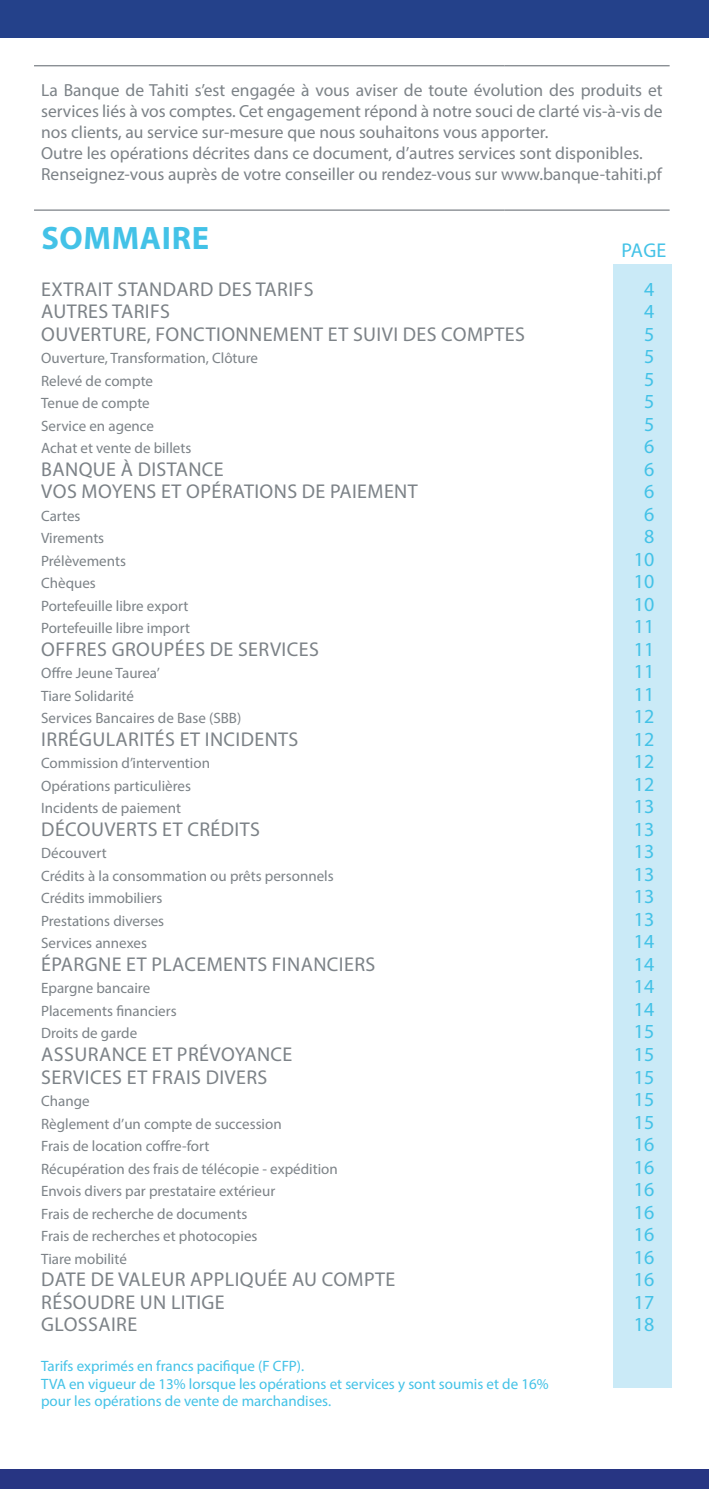
<style>
.page{position:relative;width:709px;height:1489px;background:#fff}
.page>*{position:absolute;margin:0;border:0;box-sizing:border-box;transform-origin:0 0}
.t1{font:700 32.5px "Myriad Pro";letter-spacing:.02em;color:#43c2e7}
.t2{font:20px/22.5px "Myriad Pro";letter-spacing:.02em;color:#7c8287}
.t3{font:20px/22.5px "Myriad Pro";color:#43c2e7;text-align:center}
.t4{font:17.5px/21px "Myriad Pro";color:#7c8287}
.t5{font:15px/22.5px "Myriad Pro";color:#7c8287}
.t6{font:15px/17.5px "Myriad Pro";color:#43c2e7}
</style>
<div class="page">
<div style="left:0;top:0;width:709px;height:37px;background:#24418a"></div>
<div style="left:0;top:1469px;width:709px;height:19px;background:#273583"></div>
<hr style="left:34px;top:65px;width:470px;height:1px;background:#7c8287">
<hr style="left:504px;top:65px;width:165px;height:1px;background:#7c8287">
<hr style="left:34px;top:209px;width:470px;height:2px;background:#7c8287">
<hr style="left:504px;top:209px;width:165px;height:2px;background:#7c8287">
<div style="left:613px;top:264px;width:59px;height:1124px;background:#caeaf7"></div>
<p class="t4" style="left:41px;top:79px;width:623px">La Banque de Tahiti s’est engagée à vous aviser de toute évolution des produits et services liés à vos comptes. Cet engagement répond à notre souci de clarté vis-à-vis de nos clients, au service sur-mesure que nous souhaitons vous apporter.<br>Outre les opérations décrites dans ce document, d’autres services sont disponibles.<br>Renseignez-vous auprès de votre conseiller ou rendez-vous sur www.banque-tahiti.pf</p>
<h1 class="t1" style="left:41px;top:217px;width:169px">SOMMAIRE</h1>
<h2 class="t2" style="left:41px;top:277px;width:485px">EXTRAIT STANDARD DES TARIFS<br>AUTRES TARIFS<br>OUVERTURE, FONCTIONNEMENT ET SUIVI DES COMPTES</h2>
<p class="t5" style="left:41px;top:346px;width:218px">Ouverture, Transformation, Clôture<br>Relevé de compte<br>Tenue de compte<br>Service en agence<br>Achat et vente de billets</p>
<h2 class="t2" style="left:41px;top:457px;width:378px">BANQUE À DISTANCE<br>VOS MOYENS ET OPÉRATIONS DE PAIEMENT</h2>
<p class="t5" style="left:41px;top:504px;width:150px">Cartes<br>Virements<br>Prélèvements<br>Chèques<br>Portefeuille libre export<br>Portefeuille libre import</p>
<h2 class="t2" style="left:41px;top:637px;width:279px">OFFRES GROUPÉES DE SERVICES</h2>
<p class="t5" style="left:41px;top:661px;width:202px">Offre Jeune Taurea’<br>Tiare Solidarité<br>Services Bancaires de Base (SBB)</p>
<h2 class="t2" style="left:41px;top:727px;width:258px">IRRÉGULARITÉS ET INCIDENTS</h2>
<p class="t5" style="left:41px;top:751px;width:170px">Commission d’intervention<br>Opérations particulières<br>Incidents de paiement</p>
<h2 class="t2" style="left:41px;top:817px;width:220px">DÉCOUVERTS ET CRÉDITS</h2>
<p class="t5" style="left:41px;top:841px;width:294px">Découvert<br>Crédits à la consommation ou prêts personnels<br>Crédits immobiliers<br>Prestations diverses<br>Services annexes</p>
<h2 class="t2" style="left:41px;top:952px;width:335px">ÉPARGNE ET PLACEMENTS FINANCIERS</h2>
<p class="t5" style="left:41px;top:976px;width:137px">Epargne bancaire<br>Placements financiers<br>Droits de garde</p>
<h2 class="t2" style="left:41px;top:1042px;width:253px">ASSURANCE ET PRÉVOYANCE<br>SERVICES ET FRAIS DIVERS</h2>
<p class="t5" style="left:41px;top:1089px;width:298px">Change<br>Règlement d’un compte de succession<br>Frais de location coffre-fort<br>Récupération des frais de télécopie - expédition<br>Envois divers par prestataire extérieur<br>Frais de recherche de documents<br>Frais de recherches et photocopies<br>Tiare mobilité</p>
<h2 class="t2" style="left:41px;top:1267px;width:355px">DATE DE VALEUR APPLIQUÉE AU COMPTE<br>RÉSOUDRE UN LITIGE<br>GLOSSAIRE</h2>
<p class="t6" style="left:41px;top:1356px;width:509px">Tarifs exprimés en francs pacifique (F CFP).<br>TVA en vigueur de 13% lorsque les opérations et services y sont soumis et de 16% pour les opérations de vente de marchandises.</p>
<h2 class="t3" style="left:621px;top:239px;width:46px">PAGE</h2>
<h2 class="t3" style="left:634px;top:277px;width:22px">4<br>4<br>5<br>5<br>5<br>5<br>5<br>6<br>6<br>6<br>6<br>8<br>10<br>10<br>10<br>11<br>11<br>11<br>11<br>12<br>12<br>12<br>12<br>13<br>13<br>13<br>13<br>13<br>13<br>14<br>14<br>14<br>14<br>15<br>15<br>15<br>15<br>15<br>16<br>16<br>16<br>16<br>16<br>16<br>16<br>17<br>18</h2>
</div>
